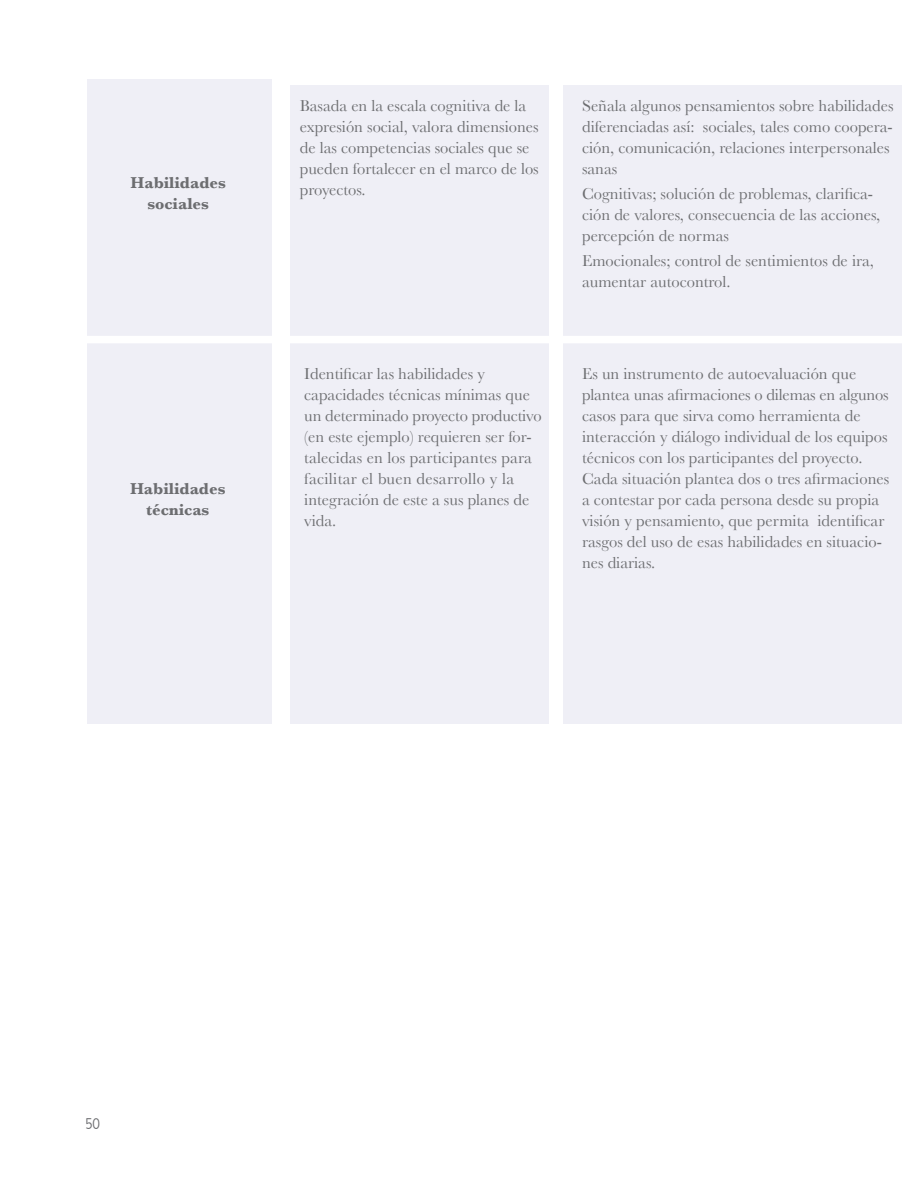
<style>
.page{position:relative;width:918px;height:1188px;background:#fff}
.page>*{position:absolute;margin:0;border:0;box-sizing:border-box;transform-origin:0 0}
.t1{font:16.5px/21px "Baskerville";color:#6c6d70}
.t2{font:700 16.5px/21px "Baskerville";color:#6c6d70;text-align:center}
.t3{font:300 condensed 16.5px "Abadi";color:#6c6d70}
</style>
<div class="page">
<div style="left:88px;top:79px;width:184px;height:645px;background:#efeff6"></div>
<div style="left:290px;top:86px;width:259px;height:638px;background:#efeff6"></div>
<div style="left:564px;top:85px;width:338px;height:639px;background:#efeff6"></div>
<div style="left:79px;top:336px;width:839px;height:7px;background:#fff"></div>
<p class="t2" style="left:130px;top:172px;width:97px">Habilidades</p>
<p class="t2" style="left:147px;top:193px;width:63px">sociales</p>
<p class="t2" style="left:130px;top:478px;width:97px">Habilidades técnicas</p>
<p class="t1" style="left:300px;top:95px;width:240px">Basada en la escala cognitiva de la expresión social, valora dimensiones de las competencias sociales que se pueden fortalecer en el marco de los proyectos.</p>
<p class="t1" style="left:582px;top:95px;width:313px">Señala algunos pensamientos sobre habilidades diferenciadas así: sociales, tales como coopera&shy;ción, comunicación, relaciones interpersonales sanas</p>
<p class="t1" style="left:582px;top:183px;width:300px">Cognitivas; solución de problemas, clarifica&shy;ción de valores, consecuencia de las acciones, percepción de normas</p>
<p class="t1" style="left:582px;top:250px;width:293px">Emocionales; control de sentimientos de ira, aumentar autocontrol.</p>
<p class="t1" style="left:304px;top:363px;width:182px">Identificar las habilidades y</p>
<p class="t1" style="left:304px;top:384px;width:239px">capacidades técnicas mínimas que un determinado proyecto productivo (en este ejemplo) requieren ser for&shy;talecidas en los participantes para facilitar el buen desarrollo y la integración de este a sus planes de vida.</p>
<p class="t1" style="left:582px;top:363px;width:309px">Es un instrumento de autoevaluación que plantea unas afirmaciones o dilemas en algunos casos para que sirva como herramienta de interacción y diálogo individual de los equipos técnicos con los participantes del proyecto.<br>Cada situación plantea dos o tres afirmaciones a contestar por cada persona desde su propia visión y pensamiento, que permita identificar rasgos del uso de esas habilidades en situacio&shy;nes diarias.</p>
<p class="t3" style="left:85px;top:1114px;width:17px">50</p>
</div>
